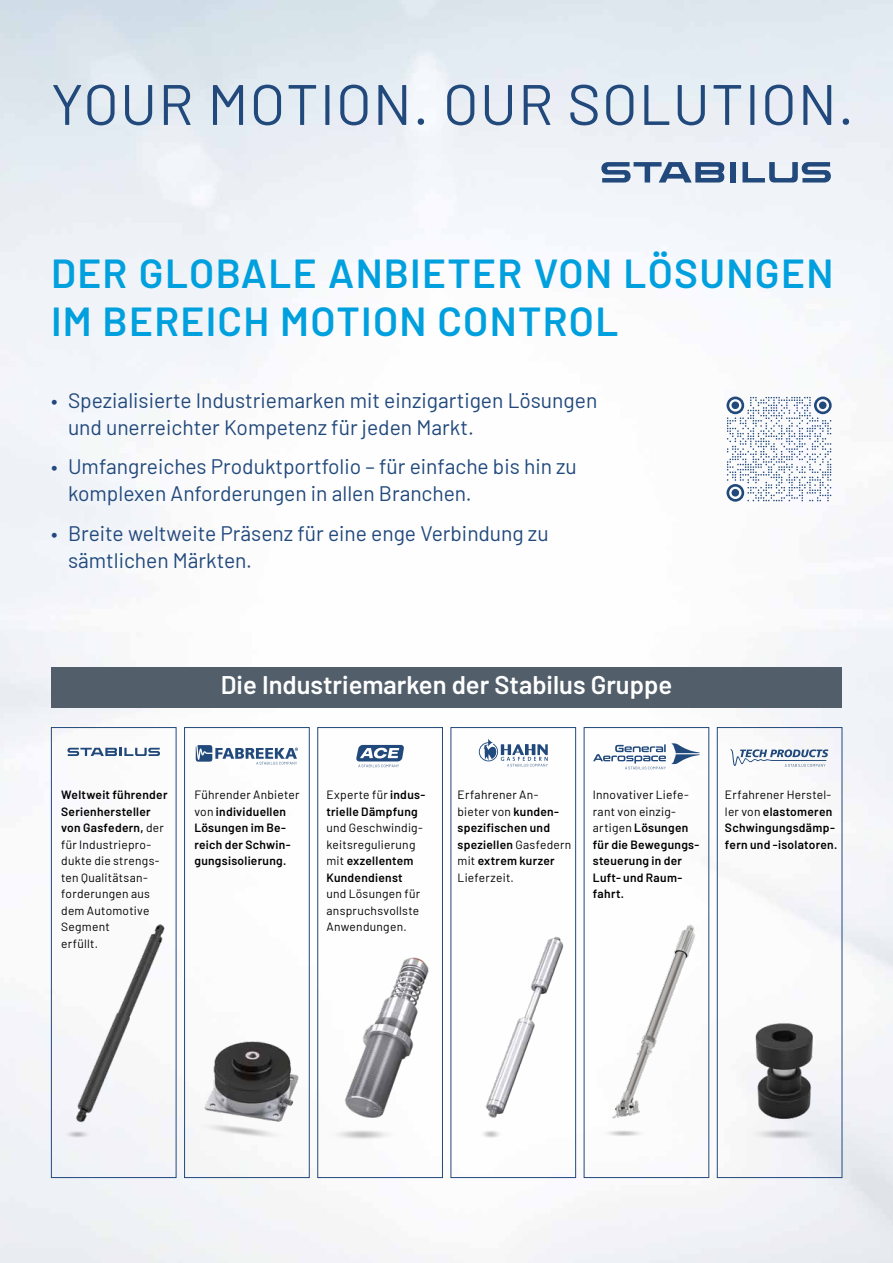
<style>
.page{position:relative;width:893px;height:1263px;background:#fff}
.page>*{position:absolute;margin:0;border:0;box-sizing:border-box;transform-origin:0 0}
.t1{font:57px "Barlow";letter-spacing:.025em;color:#21497c}
.t2{font:600 40.5px/48.6px "Barlow";letter-spacing:.03em;color:#00a0de}
.t3{font:600 25.5px "Barlow";color:#fff}
.t4{font:21px/27px "Barlow";color:#21497c}
.t5{font:12px/16.5px "Barlow";letter-spacing:.02em;color:#000}
.t6{font:600 12px/16.5px "Barlow";letter-spacing:.025em;color:#000}
.s1{font-weight:600}
.s2{font-weight:400}
</style>
<div class="page">
<img style="left:0;top:0;width:893px;height:1263px">
<div style="left:51px;top:727px;width:125px;height:451px;border:1px solid #21497c"></div>
<svg style="left:67px;top:748px;width:93px;height:8px"></svg>
<div style="left:317px;top:727px;width:126px;height:451px;border:1px solid #21497c"></div>
<svg style="left:356px;top:745px;width:48px;height:22px"></svg>
<div style="left:184px;top:727px;width:126px;height:451px;border:1px solid #21497c"></div>
<svg style="left:196px;top:745px;width:102px;height:19px"></svg>
<div style="left:717px;top:727px;width:125px;height:451px;border:1px solid #21497c"></div>
<svg style="left:731px;top:749px;width:97px;height:18px"></svg>
<div style="left:451px;top:727px;width:125px;height:451px;border:1px solid #21497c"></div>
<svg style="left:479px;top:738px;width:69px;height:28px"></svg>
<svg style="left:672px;top:743px;width:28px;height:21px"></svg>
<svg style="left:593px;top:744px;width:73px;height:25px"></svg>
<div style="left:51px;top:668px;width:791px;height:40px;background:#525f6b"></div>
<img style="left:48px;top:861px;width:122px;height:284px">
<img style="left:325px;top:946px;width:110px;height:201px">
<img style="left:187px;top:1015px;width:122px;height:145px">
<img style="left:731px;top:982px;width:103px;height:206px">
<img style="left:463px;top:931px;width:105px;height:212px">
<img style="left:591px;top:919px;width:111px;height:221px">
<div style="left:730px;top:162px;width:6px;height:20px;background:#21497c"></div>
<svg style="left:742px;top:162px;width:89px;height:21px"></svg>
<svg style="left:601px;top:162px;width:126px;height:21px"></svg>
<svg style="left:726px;top:396px;width:106px;height:106px"></svg>
<div style="left:731px;top:401px;width:8px;height:8px;background:#21497c;border-radius:50%"></div>
<div style="left:819px;top:401px;width:7px;height:8px;background:#21497c;border-radius:50%"></div>
<div style="left:731px;top:489px;width:8px;height:7px;background:#21497c;border-radius:50%"></div>
<h1 class="t1" style="left:51px;top:63px;width:804px">YOUR MOTION. OUR SOLUTION.</h1>
<h2 class="t2" style="left:51px;top:246px;width:784px">DER GLOBALE ANBIETER VON LÖSUNGEN<br>IM BEREICH MOTION CONTROL</h2>
<h3 class="t4" style="left:68px;top:385px;width:531px;text-indent:-17px">• Spezialisierte Industriemarken mit einzigartigen Lösungen und unerreichter Kompetenz für jeden Markt.</h3>
<h3 class="t4" style="left:68px;top:452px;width:510px;text-indent:-17px">• Umfangreiches Produktportfolio – für einfache bis hin zu komplexen Anforderungen in allen Branchen.</h3>
<h3 class="t4" style="left:68px;top:518px;width:482px;text-indent:-17px">• Breite weltweite Präsenz für eine enge Verbindung zu sämtlichen Märkten.</h3>
<h3 class="t3" style="left:221px;top:666px;width:453px">Die Industriemarken der Stabilus Gruppe</h3>
<p class="t5" style="left:61px;top:786px;width:108px"><span class="s1">Weltweit führender<br>Serienhersteller von Gasfedern,</span> der für Industriepro&shy;dukte die strengs&shy;ten Qualitätsan&shy;forderungen aus dem Automotive<br>Segment<br>erfüllt.</p>
<p class="t6" style="left:326px;top:786px;width:100px"><span class="s2">Experte für</span> indus&shy;trielle Dämpfung</p>
<p class="t6" style="left:194px;top:786px;width:107px"><span class="s2">Führender Anbieter von</span> individuellen<br>Lösungen im Be&shy;reich der Schwin&shy;gungsisolierung.</p>
<p class="t6" style="left:725px;top:786px;width:114px"><span class="s2">Erfahrener Herstel&shy;ler von</span> elastomeren<br>Schwingungsdämp&shy;fern und -isolatoren.</p>
<p class="t5" style="left:458px;top:786px;width:115px">Erfahrener An&shy;bieter von <span class="s1">kunden&shy;spezifischen und speziellen</span> Gasfedern mit <span class="s1">extrem kurzer<br></span>Lieferzeit.</p>
<p class="t6" style="left:593px;top:786px;width:108px"><span class="s2">Innovativer Liefe&shy;rant von einzig&shy;artigen</span> Lösungen für die Bewegungs&shy;steuerung in der<br>Luft- und Raum&shy;fahrt.</p>
<p class="t5" style="left:326px;top:819px;width:98px">und Geschwindig&shy;keitsregulierung mit <span class="s1">exzellentem<br>Kundendienst</span></p>
<p class="t5" style="left:326px;top:885px;width:95px;text-align:justify">und Lösungen für anspruchsvollste Anwendungen.</p>
</div>
